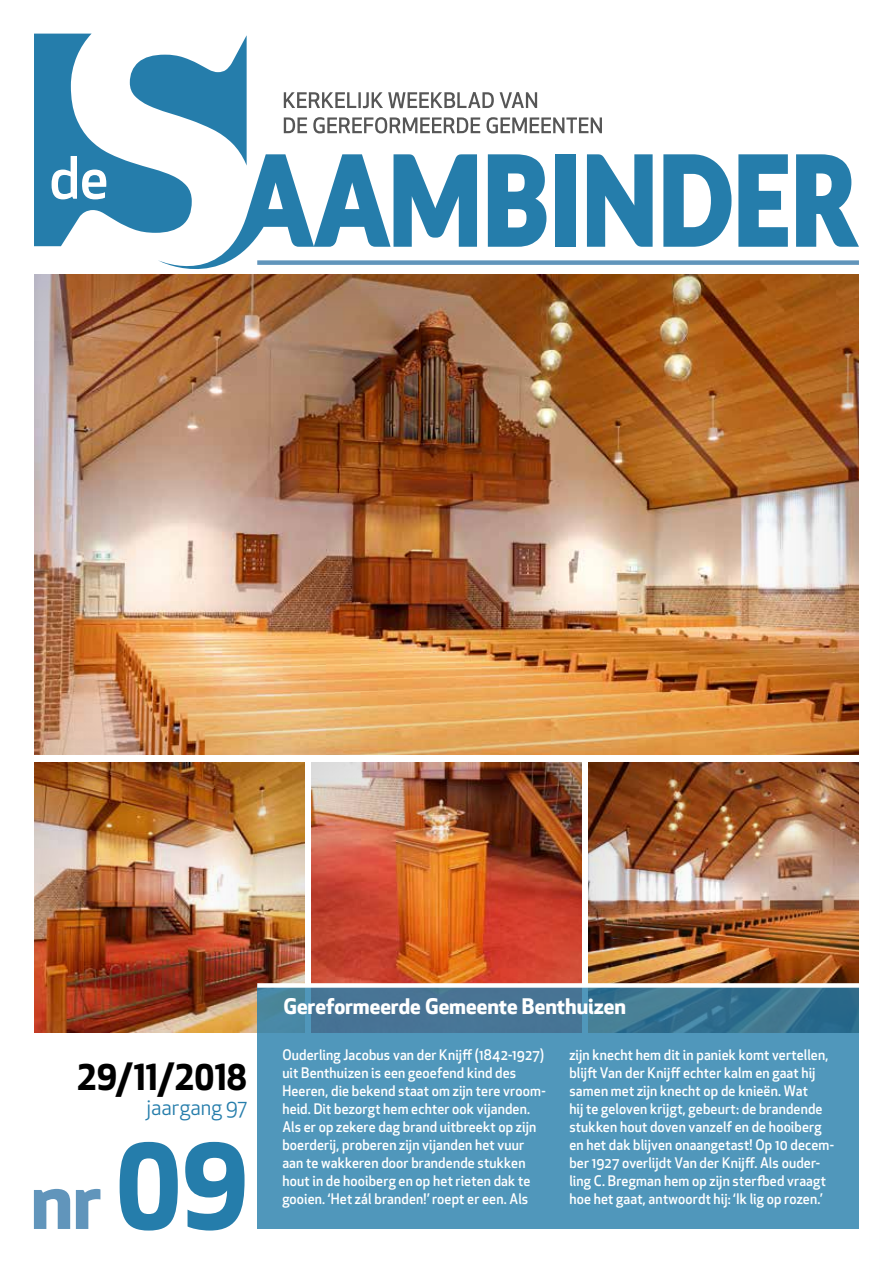
<style>
.page{position:relative;width:893px;height:1263px;background:#fff}
.page>*{position:absolute;margin:0;border:0;box-sizing:border-box;transform-origin:0 0}
.t1{font:700 114px "Apex New";color:#257dab}
.t2{font:700 78px "Apex New";color:#6195bb}
.t3{font:700 34.5px "Apex New";letter-spacing:-.015em;color:#000}
.t4{font:700 21px "Apex New";color:#fff}
.t5{font:21px "Apex New";color:#257dab}
.t6{font:500 14.25px/18px "Apex New";letter-spacing:.01em;color:#fff;scale:.96 1}
</style>
<div class="page">
<div style="left:32px;top:271px;width:828px;height:485px;background:#000;opacity:.2"></div>
<div style="left:32px;top:760px;width:273px;height:273px;background:#000;opacity:.2"></div>
<div style="left:310px;top:760px;width:273px;height:273px;background:#000;opacity:.2"></div>
<div style="left:588px;top:760px;width:271px;height:273px;background:#000;opacity:.2"></div>
<svg style="left:257px;top:988px;width:602px;height:241px;background:#4d90b3"></svg>
<div style="left:257px;top:983px;width:603px;height:5px;background:#fff"></div>
<svg style="left:34px;top:34px;width:213px;height:212px;fill:#257dab"></svg>
<div style="left:257px;top:260px;width:602px;height:5px;background:#6195bb"></div>
<svg style="left:52px;top:156px;width:54px;height:43px"></svg>
<svg style="left:156px;top:154px;width:321px;height:142px"></svg>
<svg style="left:663px;top:154px;width:68px;height:93px"></svg>
<svg style="left:738px;top:154px;width:50px;height:93px"></svg>
<svg style="left:796px;top:154px;width:63px;height:93px"></svg>
<div style="left:555px;top:154px;width:21px;height:93px;background:#257dab"></div>
<svg style="left:488px;top:154px;width:58px;height:93px"></svg>
<svg style="left:587px;top:154px;width:66px;height:93px"></svg>
<svg style="left:284px;top:117px;width:318px;height:16px"></svg>
<svg style="left:284px;top:92px;width:253px;height:16px"></svg>
<h3 class="t3" style="left:77px;top:1052px;width:172px">29/11/2018</h3>
<h3 class="t5" style="left:147px;top:1094px;width:102px">jaargang 97</h3>
<h1 class="t1" style="left:115px;top:1105px;width:137px">09</h1>
<h2 class="t2" style="left:30px;top:1144px;width:72px">nr</h2>
<h3 class="t4" style="left:283px;top:991px;width:344px">Gereformeerde Gemeente Benthuizen</h3>
<p class="t6" style="left:282px;top:1046px;width:276px">Ouderling Jacobus van der Knijff (1842-1927) uit Benthuizen is een geoefend kind des Heeren, die bekend staat om zijn tere vroom&shy;heid. Dit bezorgt hem echter ook vijanden.<br>Als er op zekere dag brand uitbreekt op zijn boerderij, proberen zijn vijanden het vuur aan te wakkeren door brandende stukken hout in de hooiberg en op het rieten dak te gooien. ‘Het zál branden!’ roept er een. Als</p>
<p class="t6" style="left:569px;top:1046px;width:277px">zijn knecht hem dit in paniek komt vertellen, blijft Van der Knijff echter kalm en gaat hij samen met zijn knecht op de knieën. Wat<br>hij te geloven krijgt, gebeurt: de brandende stukken hout doven vanzelf en de hooiberg en het dak blijven onaangetast! Op 10 decem&shy;ber 1927 overlijdt Van der Knijff. Als ouder&shy;ling C. Bregman hem op zijn sterfbed vraagt hoe het gaat, antwoordt hij: ‘Ik lig op rozen.’</p>
</div>
